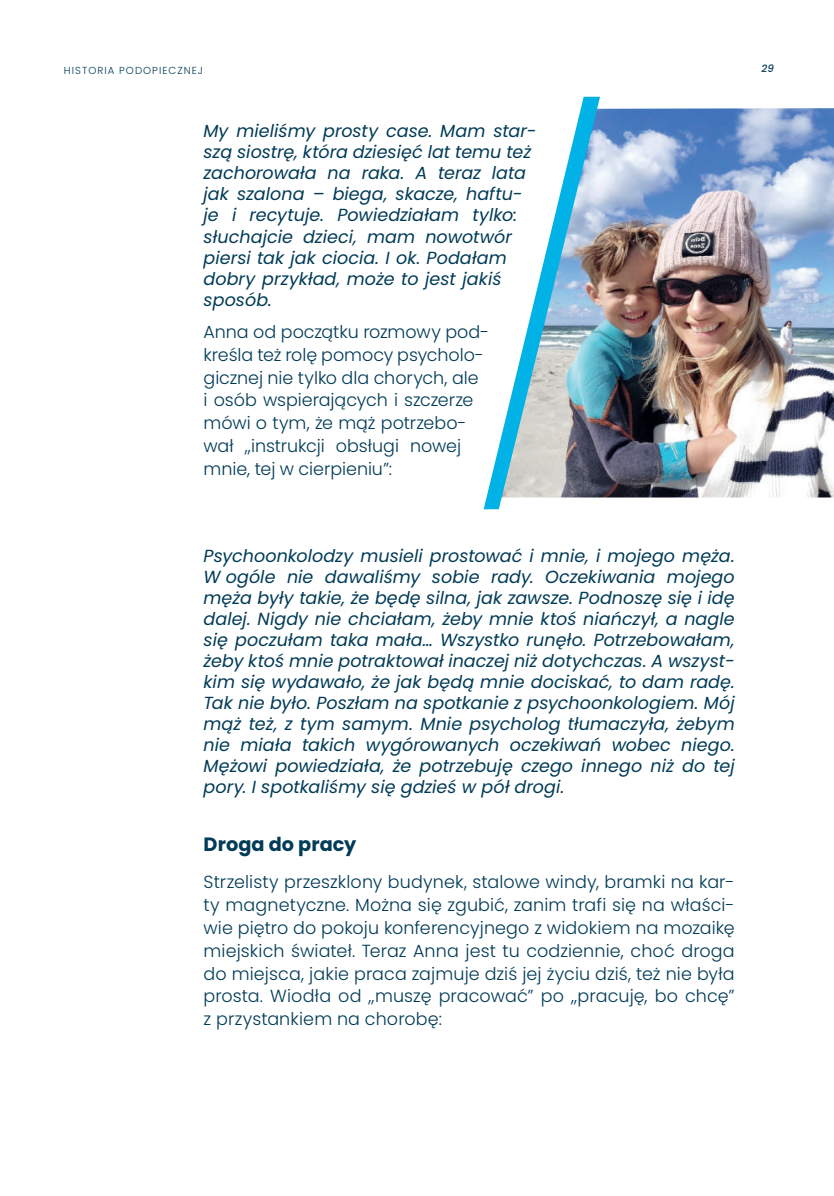
<style>
.page{position:relative;width:834px;height:1196px;background:#fff}
.page>*{position:absolute;margin:0;border:0;box-sizing:border-box;transform-origin:0 0}
.t1{font:700 19.25px "Poppins";letter-spacing:.005em;color:#003b57}
.t2{font:italic 17.5px/21px "Poppins";letter-spacing:.005em;color:#003b57}
.t3{font:300 17.5px/22.8px "Poppins";color:#003b57}
.t4{font:300 10.15px "Poppins";letter-spacing:.1em;color:#003b57}
.t5{font:italic 500 10.15px "Poppins";color:#003b57}
</style>
<div class="page">
<img style="left:600px;top:108px;width:233px;height:389px">
<svg style="left:483px;top:97px;width:117px;height:412px"></svg>
<p class="t4" style="left:64px;top:65px;width:140px">HISTORIA PODOPIECZNEJ</p>
<p class="t2" style="left:203px;top:121px;width:334px">My mieliśmy prosty case. Mam star&shy;szą siostrę, która dziesięć lat temu też zachorowała na raka. A teraz lata jak szalona – biega, skacze, haftu&shy;je i recytuje. Powiedziałam tylko: słuchajcie dzieci, mam nowotwór piersi tak jak ciocia. I ok. Podałam dobry przykład, może to jest jakiś sposób.</p>
<p class="t3" style="left:203px;top:321px;width:287px">Anna od początku rozmowy pod&shy;kreśla też rolę pomocy psycholo&shy;gicznej nie tylko dla chorych, ale<br>i osób wspierających i szczerze mówi o tym, że mąż potrzebo&shy;wał „instrukcji obsługi nowej mnie, tej w cierpieniu”:</p>
<p class="t5" style="left:761px;top:62px;width:14px">29</p>
<p class="t2" style="left:203px;top:545px;width:532px;text-align:justify">Psychoonkolodzy musieli prostować i mnie, i mojego męża.<br>W ogóle nie dawaliśmy sobie rady. Oczekiwania mojego męża były takie, że będę silna, jak zawsze. Podnoszę się i idę dalej. Nigdy nie chciałam, żeby mnie ktoś niańczył, a nagle się poczułam taka mała… Wszystko runęło. Potrzebowałam, żeby ktoś mnie potraktował inaczej niż dotychczas. A wszyst&shy;kim się wydawało, że jak będą mnie dociskać, to dam radę.<br>Tak nie było. Poszłam na spotkanie z psychoonkologiem. Mój mąż też, z tym samym. Mnie psycholog tłumaczyła, żebym nie miała takich wygórowanych oczekiwań wobec niego.<br>Mężowi powiedziała, że potrzebuję czego innego niż do tej pory. I spotkaliśmy się gdzieś w pół drogi.</p>
<p class="t1" style="left:203px;top:833px;width:154px">Droga do pracy</p>
<p class="t3" style="left:203px;top:871px;width:532px;text-align:justify">Strzelisty przeszklony budynek, stalowe windy, bramki na kar&shy;ty magnetyczne. Można się zgubić, zanim trafi się na właści&shy;wie piętro do pokoju konferencyjnego z widokiem na mozaikę miejskich świateł. Teraz Anna jest tu codziennie, choć droga do miejsca, jakie praca zajmuje dziś jej życiu dziś, też nie była prosta. Wiodła od „muszę pracować” po „pracuję, bo chcę” z przystankiem na chorobę:</p>
</div>
